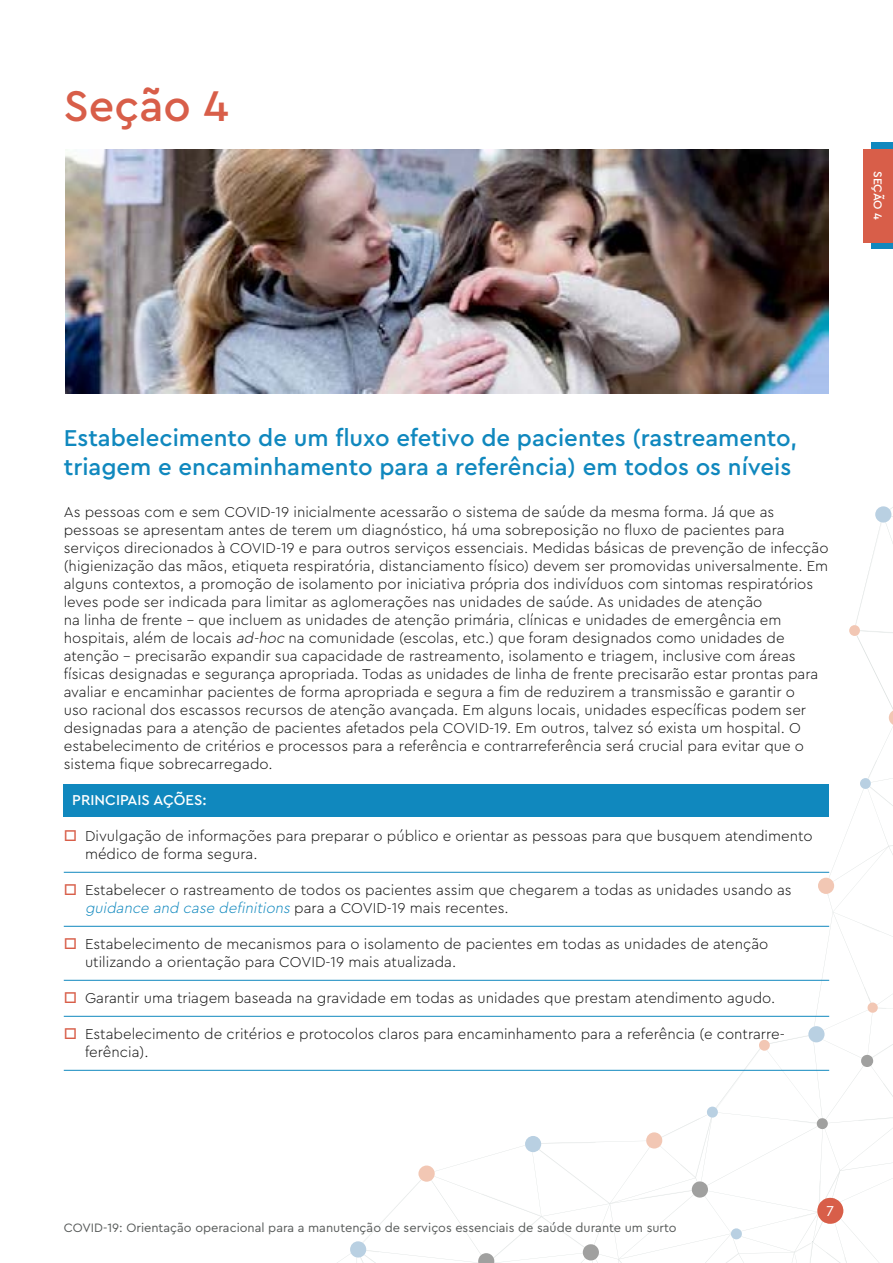
<style>
.page{position:relative;width:893px;height:1263px;background:#fff}
.page>*{position:absolute;margin:0;border:0;box-sizing:border-box;transform-origin:0 0}
.t1{font:500 45px "Cera Pro";color:#d85e49}
.t2{font:500 24px/28.8px "Cera Pro";color:#1088be}
.t3{font:300 15px/18px "Cera Pro";color:#121212}
.t4{font:500 15px "Cera Pro";color:#fff}
.t5{font:15px "Cera Pro";color:#fff}
.t6{font:12.75px "Cera Pro";color:#585b5a}
.t7{font:500 12px "Cera Pro";color:#fff}
.s1{font-style:italic}
.s2{font-style:italic;color:#1088be}
</style>
<div class="page">
<svg style="left:263px;top:506px;width:630px;height:757px"></svg>
<div style="left:872px;top:142px;width:21px;height:107px;background:#1088be"></div>
<div style="left:863px;top:149px;width:30px;height:93px;background:#d85e49"></div>
<img style="left:65px;top:150px;width:764px;height:243px">
<div style="left:64px;top:784px;width:765px;height:32px;background:#1088be"></div>
<hr style="left:64px;top:872px;width:765px;height:1px;background:#1088be">
<hr style="left:64px;top:926px;width:765px;height:1px;background:#1088be">
<hr style="left:64px;top:980px;width:765px;height:1px;background:#1088be">
<hr style="left:64px;top:1016px;width:765px;height:1px;background:#1088be">
<hr style="left:64px;top:1070px;width:765px;height:1px;background:#1088be">
<h1 class="t1" style="left:64px;top:76px;width:167px">Seção 4</h1>
<p class="t7" style="left:886px;top:171px;width:51px;rotate:90deg">Seção 4</p>
<h2 class="t2" style="left:64px;top:423px;width:735px">Estabelecimento de um fluxo efetivo de pacientes (rastreamento, triagem e encaminhamento para a referência) em todos os níveis</h2>
<p class="t3" style="left:64px;top:502px;width:766px">As pessoas com e sem COVID-19 inicialmente acessarão o sistema de saúde da mesma forma. Já que as pessoas se apresentam antes de terem um diagnóstico, há uma sobreposição no fluxo de pacientes para serviços direcionados à COVID-19 e para outros serviços essenciais. Medidas básicas de prevenção de infecção (higienização das mãos, etiqueta respiratória, distanciamento físico) devem ser promovidas universalmente. Em alguns contextos, a promoção de isolamento por iniciativa própria dos indivíduos com sintomas respiratórios leves pode ser indicada para limitar as aglomerações nas unidades de saúde. As unidades de atenção<br>na linha de frente – que incluem as unidades de atenção primária, clínicas e unidades de emergência em hospitais, além de locais <span class="s1">ad-hoc</span> na comunidade (escolas, etc.) que foram designados como unidades de atenção - precisarão expandir sua capacidade de rastreamento, isolamento e triagem, inclusive com áreas físicas designadas e segurança apropriada. Todas as unidades de linha de frente precisarão estar prontas para avaliar e encaminhar pacientes de forma apropriada e segura a fim de reduzirem a transmissão e garantir o<br>uso racional dos escassos recursos de atenção avançada. Em alguns locais, unidades específicas podem ser designadas para a atenção de pacientes afetados pela COVID-19. Em outros, talvez só exista um hospital. O estabelecimento de critérios e processos para a referência e contrarreferência será crucial para evitar que o sistema fique sobrecarregado.</p>
<p class="t4" style="left:72px;top:790px;width:136px">PRINCIPAIS AÇÕES:</p>
<p class="t3" style="left:85px;top:826px;width:729px">Divulgação de informações para preparar o público e orientar as pessoas para que busquem atendimento médico de forma segura.</p>
<p class="t3" style="left:85px;top:880px;width:708px">Estabelecer o rastreamento de todos os pacientes assim que chegarem a todas as unidades usando as <span class="s2">guidance and case definitions</span> para a COVID-19 mais recentes.</p>
<p class="t3" style="left:85px;top:934px;width:685px">Estabelecimento de mecanismos para o isolamento de pacientes em todas as unidades de atenção utilizando a orientação para COVID-19 mais atualizada.</p>
<p class="t3" style="left:85px;top:988px;width:692px">Garantir uma triagem baseada na gravidade em todas as unidades que prestam atendimento agudo.</p>
<p class="t3" style="left:85px;top:1024px;width:700px">Estabelecimento de critérios e protocolos claros para encaminhamento para a referência (e contrarre&shy;ferência).</p>
<p class="t6" style="left:64px;top:1219px;width:614px">COVID-19: Orientação operacional para a manutenção de serviços essenciais de saúde durante um surto</p>
<p class="t5" style="left:826px;top:1201px;width:9px">7</p>
</div>
